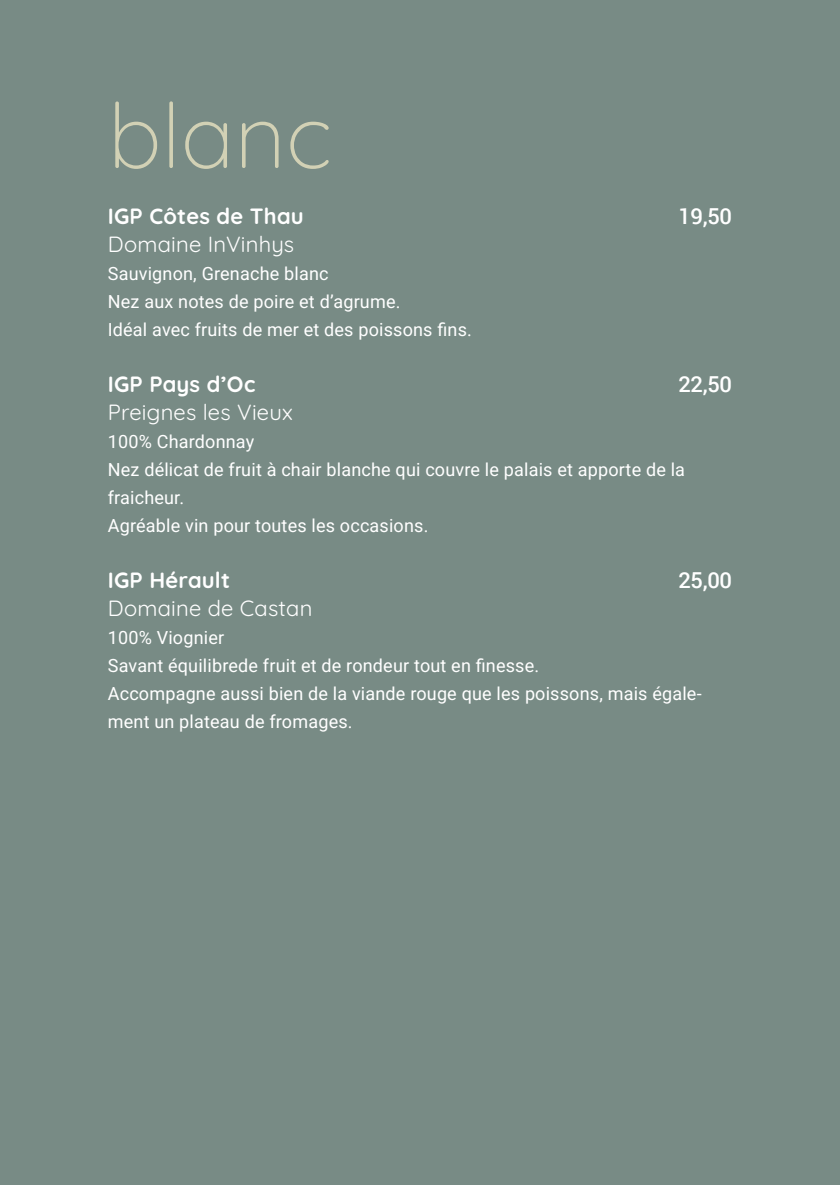
<style>
.page{position:relative;width:840px;height:1185px;background:#fff}
.page>*{position:absolute;margin:0;border:0;box-sizing:border-box;transform-origin:0 0}
.t1{font:300 90px "Quicksand";color:#d2d1b5}
.t2{font:22px "Quicksand";letter-spacing:.01em;color:#fff}
.t3{font:700 22px "Quicksand";letter-spacing:.01em;color:#fff}
.t4{font:500 22px "Roboto";letter-spacing:-.015em;color:#fff}
.t5{font:18px/28px "Roboto";letter-spacing:.01em;color:#fff}
</style>
<div class="page">
<div style="left:0;top:0;width:839px;height:1185px;background:#788b85"></div>
<p class="t1" style="left:108px;top:66px;width:226px">blanc</p>
<p class="t3" style="left:108px;top:198px;width:197px">IGP Côtes de Thau</p>
<p class="t4" style="left:678px;top:201px;width:55px">19,50</p>
<p class="t2" style="left:108px;top:227px;width:188px">Domaine InVinhys</p>
<p class="t5" style="left:108px;top:259px;width:222px">Sauvignon, Grenache blanc</p>
<p class="t5" style="left:108px;top:287px;width:294px">Nez aux notes de poire et d’agrume.</p>
<p class="t5" style="left:108px;top:315px;width:365px">Idéal avec fruits de mer et des poissons fins.</p>
<p class="t3" style="left:108px;top:366px;width:149px">IGP Pays d’Oc</p>
<p class="t4" style="left:678px;top:369px;width:55px">22,50</p>
<p class="t2" style="left:108px;top:395px;width:186px">Preignes les Vieux</p>
<p class="t5" style="left:108px;top:427px;width:148px">100% Chardonnay</p>
<p class="t5" style="left:108px;top:455px;width:578px">Nez délicat de fruit à chair blanche qui couvre le palais et apporte de la fraicheur.</p>
<p class="t5" style="left:108px;top:511px;width:322px">Agréable vin pour toutes les occasions.</p>
<p class="t3" style="left:108px;top:562px;width:124px">IGP Hérault</p>
<p class="t4" style="left:678px;top:565px;width:55px">25,00</p>
<p class="t2" style="left:108px;top:591px;width:206px">Domaine de Castan</p>
<p class="t5" style="left:108px;top:623px;width:118px">100% Viognier</p>
<p class="t5" style="left:108px;top:651px;width:432px">Savant équilibrede fruit et de rondeur tout en finesse.</p>
<p class="t5" style="left:108px;top:679px;width:595px">Accompagne aussi bien de la viande rouge que les poissons, mais égale&shy;ment un plateau de fromages.</p>
</div>
